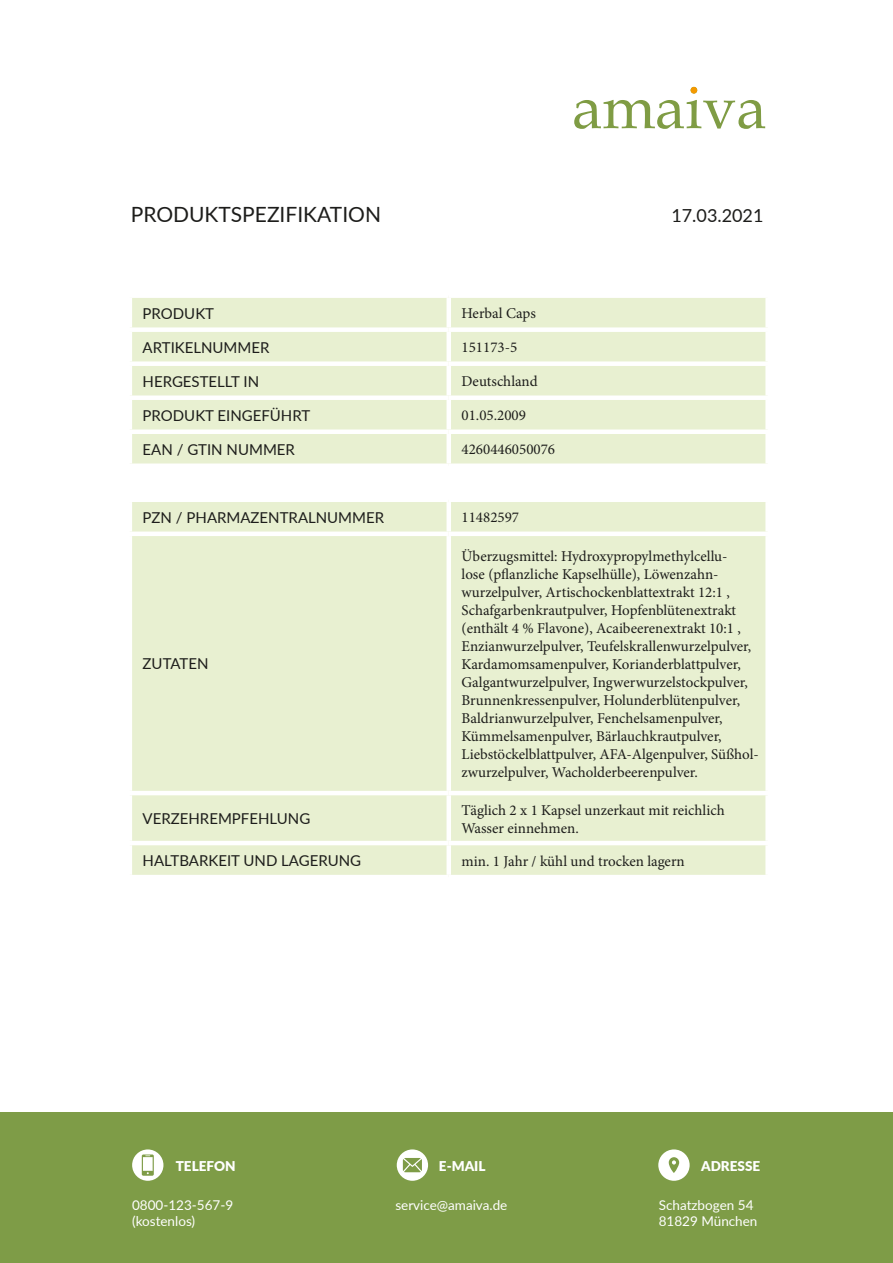
<style>
.page{position:relative;width:893px;height:1263px;background:#fff}
.page>*{position:absolute;margin:0;border:0;box-sizing:border-box;transform-origin:0 0}
.t1{font:21px "Lato";color:#1d1d1b}
.t2{font:18px "Lato";color:#1d1d1b}
.t3{font:15px/18px "Minion Pro";color:#1d1d1b}
.t4{font:15px "Lato";color:#1d1d1b}
.t5{font:13.5px "Lato";color:#fff}
.t6{font:900 13.5px "Lato";color:#fff}
</style>
<div class="page">
<div style="left:0;top:1113px;width:893px;height:150px;background:#7e9c47"></div>
<div style="left:658px;top:1149px;width:32px;height:32px;background:#fff;border-radius:50%"></div>
<svg style="left:669px;top:1157px;width:10px;height:16px"></svg>
<div style="left:397px;top:1149px;width:31px;height:32px;background:#fff;border-radius:50%"></div>
<svg style="left:403px;top:1158px;width:19px;height:14px"></svg>
<div style="left:132px;top:1149px;width:31px;height:32px;background:#fff;border-radius:50%"></div>
<svg style="left:142px;top:1154px;width:12px;height:22px"></svg>
<div style="left:132px;top:298px;width:633px;height:577px;background:#e8f0d1"></div>
<svg style="left:132px;top:468px;width:633px;height:29px"></svg>
<div style="left:446px;top:298px;width:5px;height:29px;background:#fff"></div>
<div style="left:128px;top:327px;width:321px;height:5px;background:#fff"></div>
<div style="left:449px;top:327px;width:321px;height:5px;background:#fff"></div>
<div style="left:446px;top:332px;width:5px;height:29px;background:#fff"></div>
<div style="left:128px;top:361px;width:321px;height:5px;background:#fff"></div>
<div style="left:449px;top:361px;width:321px;height:5px;background:#fff"></div>
<div style="left:446px;top:366px;width:5px;height:29px;background:#fff"></div>
<div style="left:128px;top:395px;width:321px;height:5px;background:#fff"></div>
<div style="left:449px;top:395px;width:321px;height:5px;background:#fff"></div>
<div style="left:446px;top:400px;width:5px;height:29px;background:#fff"></div>
<div style="left:128px;top:429px;width:321px;height:5px;background:#fff"></div>
<div style="left:449px;top:429px;width:321px;height:5px;background:#fff"></div>
<div style="left:446px;top:434px;width:5px;height:29px;background:#fff"></div>
<div style="left:128px;top:463px;width:321px;height:5px;background:#fff"></div>
<div style="left:449px;top:463px;width:321px;height:5px;background:#fff"></div>
<div style="left:446px;top:468px;width:5px;height:29px;background:#fff"></div>
<div style="left:128px;top:497px;width:321px;height:5px;background:#fff"></div>
<div style="left:449px;top:497px;width:321px;height:5px;background:#fff"></div>
<div style="left:446px;top:502px;width:5px;height:29px;background:#fff"></div>
<div style="left:128px;top:531px;width:321px;height:5px;background:#fff"></div>
<div style="left:449px;top:531px;width:321px;height:5px;background:#fff"></div>
<div style="left:446px;top:536px;width:5px;height:255px;background:#fff"></div>
<hr style="left:128px;top:791px;width:321px;height:4px;background:#fff">
<hr style="left:449px;top:791px;width:321px;height:4px;background:#fff">
<div style="left:446px;top:795px;width:5px;height:46px;background:#fff"></div>
<hr style="left:128px;top:841px;width:321px;height:4px;background:#fff">
<hr style="left:449px;top:841px;width:321px;height:4px;background:#fff">
<div style="left:446px;top:845px;width:5px;height:30px;background:#fff"></div>
<svg style="left:574px;top:87px;width:191px;height:42px"></svg>
<p class="t1" style="left:131px;top:199px;width:252px">PRODUKTSPEZIFIKATION</p>
<p class="t2" style="left:671px;top:203px;width:94px">17.03.2021</p>
<p class="t4" style="left:143px;top:302px;width:73px">PRODUKT</p>
<p class="t3" style="left:462px;top:304px;width:76px">Herbal Caps</p>
<p class="t4" style="left:143px;top:337px;width:128px">ARTIKELNUMMER</p>
<p class="t3" style="left:462px;top:338px;width:57px">151173-5</p>
<p class="t4" style="left:143px;top:371px;width:118px">HERGESTELLT IN</p>
<p class="t3" style="left:462px;top:372px;width:78px">Deutschland</p>
<p class="t4" style="left:143px;top:405px;width:169px">PRODUKT EINGEFÜHRT</p>
<p class="t3" style="left:462px;top:406px;width:66px">01.05.2009</p>
<p class="t4" style="left:143px;top:439px;width:154px">EAN / GTIN NUMMER</p>
<p class="t3" style="left:462px;top:440px;width:95px">4260446050076</p>
<p class="t4" style="left:143px;top:507px;width:243px">PZN / PHARMAZENTRALNUMMER</p>
<p class="t3" style="left:462px;top:508px;width:59px">11482597</p>
<p class="t4" style="left:143px;top:653px;width:67px">ZUTATEN</p>
<p class="t3" style="left:462px;top:547px;width:299px">Überzugsmittel: Hydroxypropylmethylcellu-<br>lose (pflanzliche Kapselhülle), Löwenzahn&shy;wurzelpulver, Artischockenblattextrakt 12:1 , Schafgarbenkrautpulver, Hopfenblütenextrakt (enthält 4 % Flavone), Acaibeerenextrakt 10:1 , Enzianwurzelpulver, Teufelskrallenwurzelpulver, Kardamomsamenpulver, Korianderblattpulver, Galgantwurzelpulver, Ingwerwurzelstockpulver, Brunnenkressenpulver, Holunderblütenpulver, Baldrianwurzelpulver, Fenchelsamenpulver, Kümmelsamenpulver, Bärlauchkrautpulver, Liebstöckelblattpulver, AFA-Algenpulver, Süßhol&shy;zwurzelpulver, Wacholderbeerenpulver.</p>
<p class="t4" style="left:143px;top:808px;width:169px">VERZEHREMPFEHLUNG</p>
<p class="t3" style="left:462px;top:801px;width:265px">Täglich 2 x 1 Kapsel unzerkaut mit reichlich<br>Wasser einnehmen.</p>
<p class="t4" style="left:143px;top:850px;width:220px">HALTBARKEIT UND LAGERUNG</p>
<p class="t3" style="left:462px;top:852px;width:225px">min. 1 Jahr / kühl und trocken lagern</p>
<p class="t6" style="left:176px;top:1155px;width:61px">TELEFON</p>
<p class="t6" style="left:439px;top:1155px;width:48px">E-MAIL</p>
<p class="t6" style="left:701px;top:1155px;width:61px">ADRESSE</p>
<p class="t5" style="left:132px;top:1195px;width:103px">0800-123-567-9</p>
<p class="t5" style="left:132px;top:1211px;width:65px">(kostenlos)</p>
<p class="t5" style="left:395px;top:1195px;width:114px">service@amaiva.de</p>
<p class="t5" style="left:659px;top:1195px;width:96px">Schatzbogen 54</p>
<p class="t5" style="left:659px;top:1211px;width:100px">81829 München</p>
</div>
